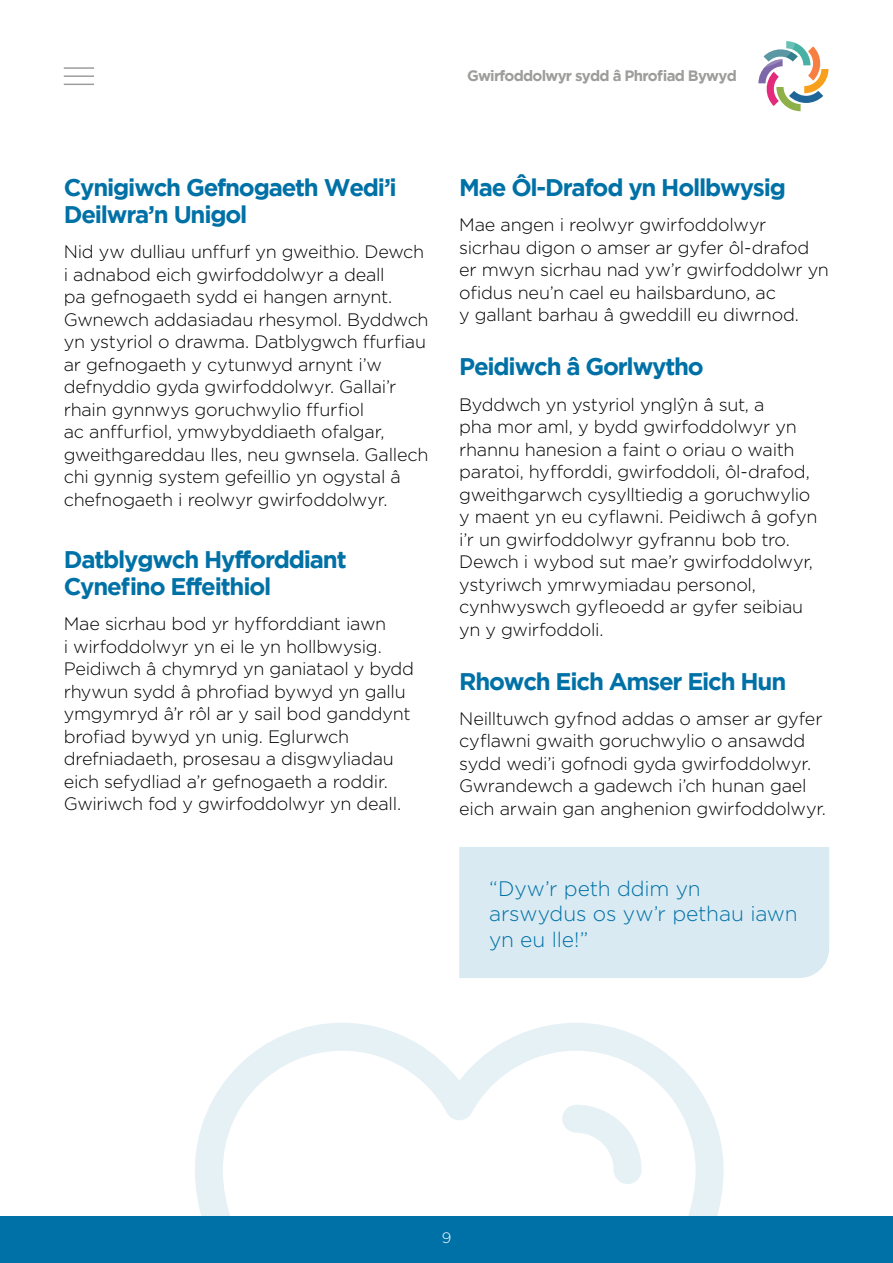
<style>
.page{position:relative;width:893px;height:1263px;background:#fff}
.page>*{position:absolute;margin:0;border:0;box-sizing:border-box;transform-origin:0 0}
.Heading_3{font:700 24px/27px "Gotham";letter-spacing:-.05em;color:#0071a6}
.Heading_3-2{font:300 21px/25.5px "Gotham";letter-spacing:-.005em;color:#0071a6}
.Body{font:300 18px/22.5px "Gotham";letter-spacing:-.015em;color:#000}
.t1{font:700 15px "Gotham";letter-spacing:-.05em;color:#9d9d9c}
.t2{font:300 15px "Gotham";color:#fff}
</style>
<div class="page">
<svg style="left:758px;top:41px;width:70px;height:70px"></svg>
<div style="left:0;top:1216px;width:893px;height:47px;background:#0071a6"></div>
<div style="left:459px;top:847px;width:370px;height:131px;background:#d9eaf2"></div>
<hr style="left:64px;top:67px;width:30px;height:2px;background:#9d9d9c">
<hr style="left:64px;top:75px;width:30px;height:2px;background:#9d9d9c">
<hr style="left:64px;top:84px;width:30px;height:1px;background:#9d9d9c">
<svg style="left:195px;top:1023px;width:529px;height:193px"></svg>
<svg style="left:562px;top:1105px;width:80px;height:79px"></svg>
<p class="t1" style="left:467px;top:67px;width:271px">Gwirfoddolwyr sydd â Phrofiad Bywyd</p>
<h3 class="Heading_3" style="left:64px;top:173px;width:335px">Cynigiwch Gefnogaeth Wedi’i<br>Deilwra’n Unigol</h3>
<p class="Body" style="left:64px;top:240px;width:366px">Nid yw dulliau unffurf yn gweithio. Dewch i adnabod eich gwirfoddolwyr a deall<br>pa gefnogaeth sydd ei hangen arnynt.<br>Gwnewch addasiadau rhesymol. Byddwch yn ystyriol o drawma. Datblygwch ffurfiau ar gefnogaeth y cytunwyd arnynt i’w defnyddio gyda gwirfoddolwyr. Gallai’r rhain gynnwys goruchwylio ffurfiol<br>ac anffurfiol, ymwybyddiaeth ofalgar, gweithgareddau lles, neu gwnsela. Gallech chi gynnig system gefeillio yn ogystal â chefnogaeth i reolwyr gwirfoddolwyr.</p>
<h3 class="Heading_3" style="left:64px;top:546px;width:284px">Datblygwch Hyfforddiant<br>Cynefino Effeithiol</h3>
<p class="Body" style="left:64px;top:612px;width:352px">Mae sicrhau bod yr hyfforddiant iawn<br>i wirfoddolwyr yn ei le yn hollbwysig.<br>Peidiwch â chymryd yn ganiataol y bydd rhywun sydd â phrofiad bywyd yn gallu ymgymryd â’r rôl ar y sail bod ganddynt brofiad bywyd yn unig. Eglurwch drefniadaeth, prosesau a disgwyliadau eich sefydliad a’r gefnogaeth a roddir.<br>Gwiriwch fod y gwirfoddolwyr yn deall.</p>
<h3 class="Heading_3" style="left:459px;top:173px;width:328px">Mae Ôl-Drafod yn Hollbwysig</h3>
<p class="Body" style="left:459px;top:213px;width:371px">Mae angen i reolwyr gwirfoddolwyr sicrhau digon o amser ar gyfer ôl-drafod er mwyn sicrhau nad yw’r gwirfoddolwr yn ofidus neu’n cael eu hailsbarduno, ac<br>y gallant barhau â gweddill eu diwrnod.</p>
<h3 class="Heading_3" style="left:459px;top:353px;width:246px">Peidiwch â Gorlwytho</h3>
<p class="Body" style="left:459px;top:393px;width:360px">Byddwch yn ystyriol ynglŷn â sut, a<br>pha mor aml, y bydd gwirfoddolwyr yn rhannu hanesion a faint o oriau o waith paratoi, hyfforddi, gwirfoddoli, ôl-drafod, gweithgarwch cysylltiedig a goruchwylio y maent yn eu cyflawni. Peidiwch â gofyn i’r un gwirfoddolwyr gyfrannu bob tro.<br>Dewch i wybod sut mae’r gwirfoddolwyr, ystyriwch ymrwymiadau personol, cynhwyswch gyfleoedd ar gyfer seibiau yn y gwirfoddoli.</p>
<h3 class="Heading_3" style="left:459px;top:667px;width:329px">Rhowch Eich Amser Eich Hun</h3>
<p class="Body" style="left:459px;top:707px;width:368px">Neilltuwch gyfnod addas o amser ar gyfer cyflawni gwaith goruchwylio o ansawdd sydd wedi’i gofnodi gyda gwirfoddolwyr.<br>Gwrandewch a gadewch i’ch hunan gael eich arwain gan anghenion gwirfoddolwyr.</p>
<h3 class="Heading_3-2" style="left:489px;top:875px;width:310px">“Dyw’r peth ddim yn arswydus os yw’r pethau iawn yn eu lle!”</h3>
<p class="t2" style="left:442px;top:1228px;width:11px">9</p>
</div>
